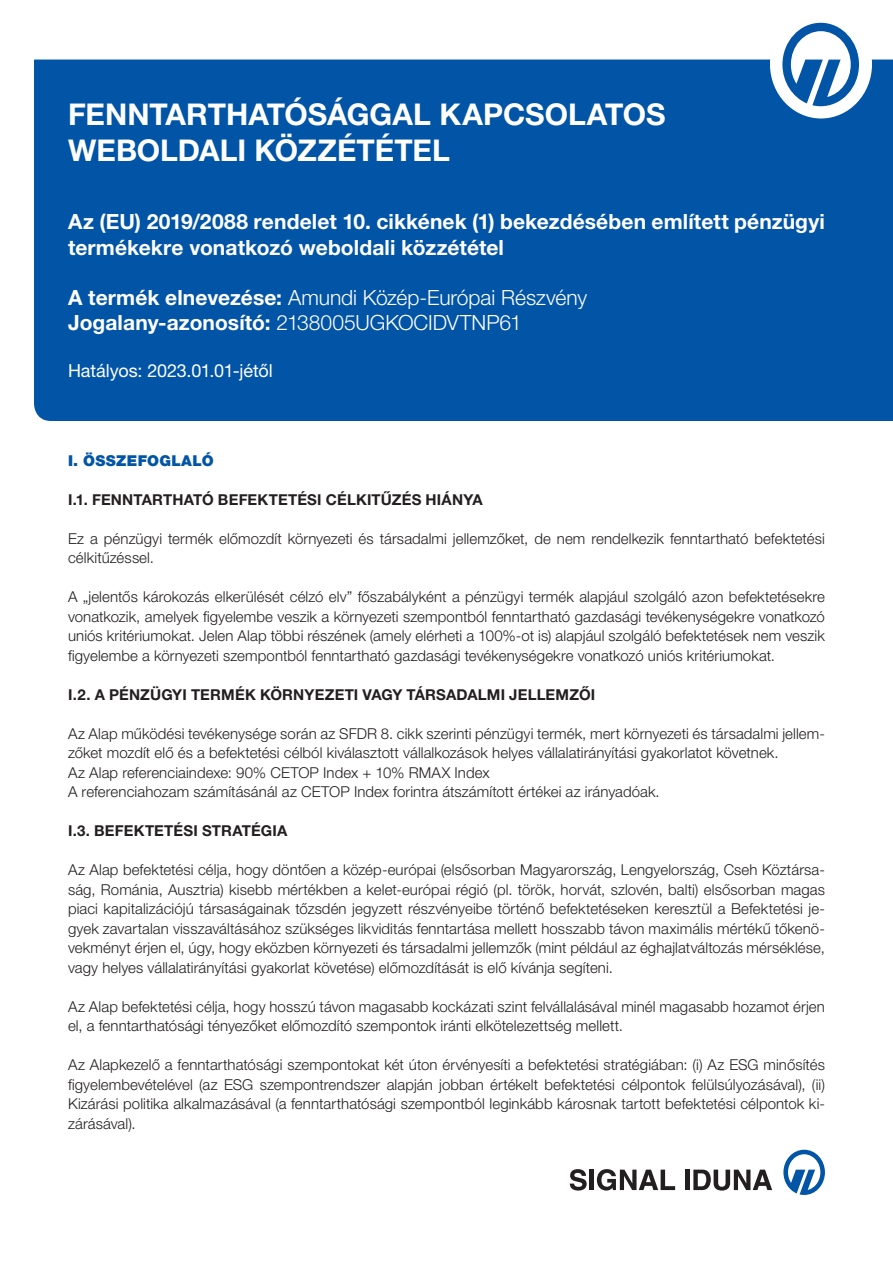
<style>
.page{position:relative;width:893px;height:1263px;background:#fff}
.page>*{position:absolute;margin:0;border:0;box-sizing:border-box;transform-origin:0 0}
.t1{font:700 30px "Helvetica Neue LT Std";color:#fff}
.t2{font:700 21px/25.2px "Helvetica Neue LT Std";letter-spacing:.005em;color:#fff}
.t3{font:300 21px "Helvetica Neue LT Std";letter-spacing:-.005em;color:#fff}
.t4{font:18px "Helvetica Neue LT Std";letter-spacing:-.005em;color:#fff}
.KENYÉRESZÖVEG{font:300 15px/19.5px "Helvetica Neue LT Std";letter-spacing:.005em;color:#231f20}
.ALCÍM_1{font:700 15px "Helvetica Neue LT Std";letter-spacing:.01em;color:#231f20}
.ALCÍM_2{font:900 15px "Helvetica Neue LT Std";letter-spacing:.02em;color:#0154a6}
.s1{font-weight:700}
</style>
<div class="page">
<div style="left:34px;top:60px;width:859px;height:361px;background:#0154a6"></div>
<div style="left:770px;top:10px;width:102px;height:108px;background:#fff;border-radius:50%"></div>
<svg style="left:782px;top:23px;width:77px;height:83px"></svg>
<svg style="left:570px;top:1169px;width:17px;height:21px"></svg>
<hr style="left:590px;top:1169px;width:4px;height:21px;background:#231f20">
<svg style="left:597px;top:1169px;width:78px;height:21px"></svg>
<hr style="left:685px;top:1169px;width:4px;height:21px;background:#231f20">
<svg style="left:693px;top:1169px;width:79px;height:21px"></svg>
<svg style="left:783px;top:1150px;width:42px;height:45px"></svg>
<p class="t1" style="left:68px;top:96px;width:599px">FENNTARTHATÓSÁGGAL KAPCSOLATOS</p>
<p class="t1" style="left:68px;top:132px;width:383px">WEBOLDALI KÖZZÉTÉTEL</p>
<p class="t2" style="left:68px;top:209px;width:758px">Az (EU) 2019/2088 rendelet 10. cikkének (1) bekezdésében említett pénzügyi termékekre vonatkozó weboldali közzététel</p>
<p class="t3" style="left:68px;top:285px;width:521px"><span class="s1">A termék elnevezése:</span> Amundi Közép-Európai Részvény</p>
<p class="t3" style="left:68px;top:310px;width:455px"><span class="s1">Jogalany-azonosító:</span> 2138005UGKOCIDVTNP61</p>
<p class="t4" style="left:68px;top:360px;width:206px">Hatályos: 2023.01.01-jétől</p>
<p class="ALCÍM_2" style="left:68px;top:451px;width:147px">I. ÖSSZEFOGLALÓ</p>
<p class="ALCÍM_1" style="left:68px;top:490px;width:416px">I.1. FENNTARTHATÓ BEFEKTETÉSI CÉLKITŰZÉS HIÁNYA</p>
<p class="KENYÉRESZÖVEG" style="left:68px;top:528px;width:758px">Ez a pénzügyi termék előmozdít környezeti és társadalmi jellemzőket, de nem rendelkezik fenntartható befektetési célkitűzéssel.</p>
<p class="KENYÉRESZÖVEG" style="left:68px;top:587px;width:758px;text-align:justify">A „jelentős károkozás elkerülését célzó elv” főszabályként a pénzügyi termék alapjául szolgáló azon befektetésekre vonatkozik, amelyek figyelembe veszik a környezeti szempontból fenntartható gazdasági tevékenységekre vonatkozó uniós kritériumokat. Jelen Alap többi részének (amely elérheti a 100%-ot is) alapjául szolgáló befektetések nem veszik figyelembe a környezeti szempontból fenntartható gazdasági tevékenységekre vonatkozó uniós kritériumokat.</p>
<p class="ALCÍM_1" style="left:68px;top:685px;width:529px">I.2. A PÉNZÜGYI TERMÉK KÖRNYEZETI VAGY TÁRSADALMI JELLEMZŐI</p>
<p class="KENYÉRESZÖVEG" style="left:68px;top:723px;width:758px">Az Alap működési tevékenysége során az SFDR 8. cikk szerinti pénzügyi termék, mert környezeti és társadalmi jellem&shy;zőket mozdít elő és a befektetési célból kiválasztott vállalkozások helyes vállalatirányítási gyakorlatot követnek.</p>
<p class="KENYÉRESZÖVEG" style="left:68px;top:762px;width:423px">Az Alap referenciaindexe: 90% CETOP Index + 10% RMAX Index</p>
<p class="KENYÉRESZÖVEG" style="left:68px;top:782px;width:593px">A referenciahozam számításánál az CETOP Index forintra átszámított értékei az irányadóak.</p>
<p class="ALCÍM_1" style="left:68px;top:822px;width:221px">I.3. BEFEKTETÉSI STRATÉGIA</p>
<p class="KENYÉRESZÖVEG" style="left:68px;top:860px;width:758px;text-align:justify">Az Alap befektetési célja, hogy döntően a közép-európai (elsősorban Magyarország, Lengyelország, Cseh Köztársa&shy;ság, Románia, Ausztria) kisebb mértékben a kelet-európai régió (pl. török, horvát, szlovén, balti) elsősorban magas piaci kapitalizációjú társaságainak tőzsdén jegyzett részvényeibe történő befektetéseken keresztül a Befektetési je&shy;gyek zavartalan visszaváltásához szükséges likviditás fenntartása mellett hosszabb távon maximális mértékű tőkenö&shy;vekményt érjen el, úgy, hogy eközben környezeti és társadalmi jellemzők (mint például az éghajlatváltozás mérséklése, vagy helyes vállalatirányítási gyakorlat követése) előmozdítását is elő kívánja segíteni.</p>
<p class="KENYÉRESZÖVEG" style="left:68px;top:996px;width:758px">Az Alap befektetési célja, hogy hosszú távon magasabb kockázati szint felvállalásával minél magasabb hozamot érjen el, a fenntarthatósági tényezőket előmozdító szempontok iránti elkötelezettség mellett.</p>
<p class="KENYÉRESZÖVEG" style="left:68px;top:1055px;width:758px;text-align:justify">Az Alapkezelő a fenntarthatósági szempontokat két úton érvényesíti a befektetési stratégiában: (i) Az ESG minősítés figyelembevételével (az ESG szempontrendszer alapján jobban értékelt befektetési célpontok felülsúlyozásával), (ii)<br>Kizárási politika alkalmazásával (a fenntarthatósági szempontból leginkább károsnak tartott befektetési célpontok ki&shy;zárásával).</p>
</div>
